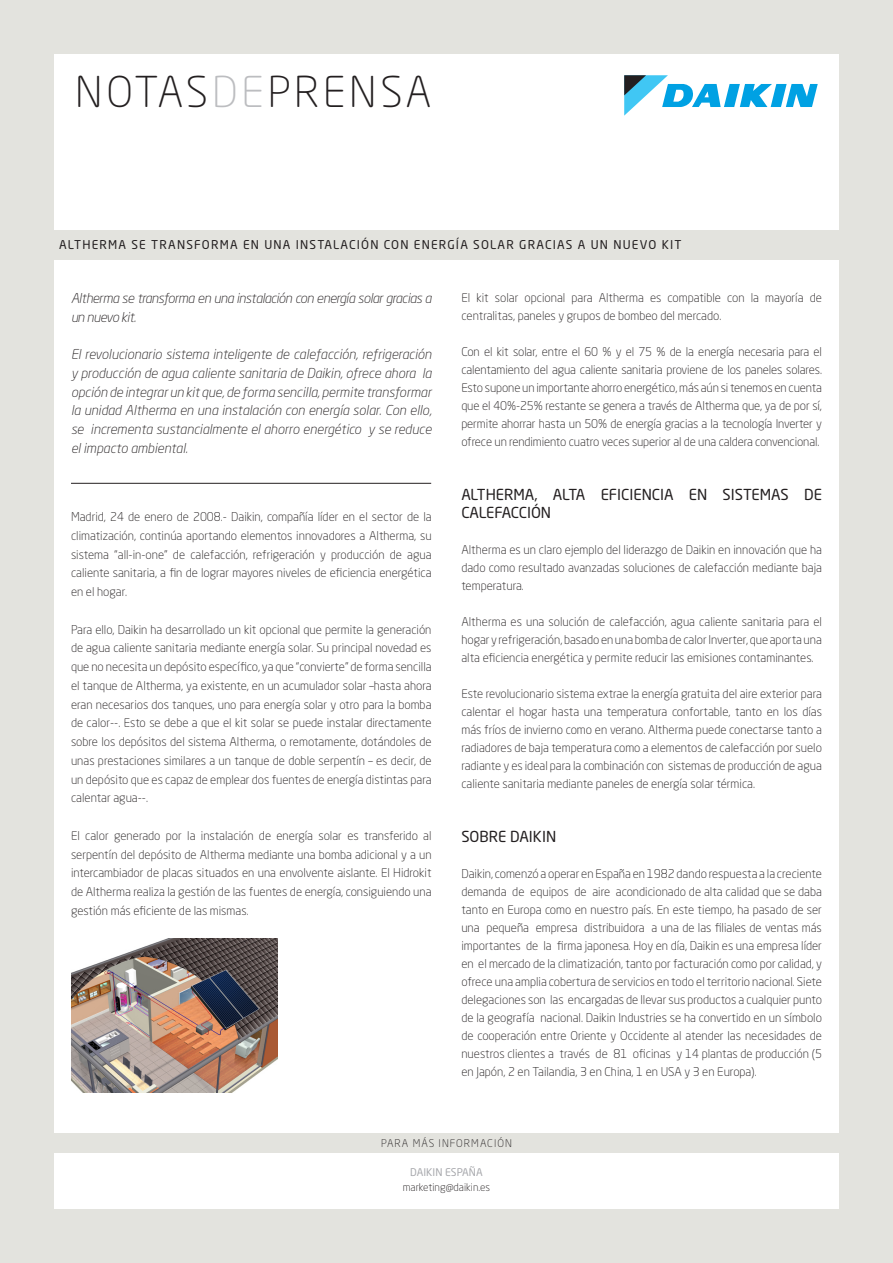
<style>
.page{position:relative;width:893px;height:1263px;background:#e3e3de}
.page>*{position:absolute;margin:0;border:0;box-sizing:border-box;transform-origin:0 0}
.t1{font:300 42px "Neo Sans Std";letter-spacing:.09em;color:#231f20}
.t2{font:15px/18px "Neo Sans Std";color:#231f20}
.t3{font:italic 300 13.5px/18.8px "Neo Sans Std";letter-spacing:-.03em;color:#231f20}
.t4{font:300 12px/18px "Neo Sans Std";color:#231f20;text-align:justify}
.t5{font:12px "Neo Sans Std";letter-spacing:.1em;color:#231f20}
.t6{font:300 10.5px "Neo Sans Std";color:#231f20}
.t7{font:300 10.5px "Neo Sans Std";letter-spacing:.1em;color:#231f20}
.t8{font:10.5px "Neo Sans Std";color:#a8a9ad}
.s1{color:#bcbdc0}
</style>
<div class="page">
<div style="left:54px;top:54px;width:785px;height:1155px;background:#fff"></div>
<div style="left:28px;top:230px;width:848px;height:29px;background:#e3e3de"></div>
<div style="left:0;top:1133px;width:893px;height:20px;background:#e3e3de"></div>
<svg style="left:624px;top:75px;width:194px;height:41px"></svg>
<hr style="left:71px;top:483px;width:360px;height:1px;background:#231f20">
<img style="left:71px;top:938px;width:206px;height:155px">
<h1 class="t1" style="left:75px;top:67px;width:358px">NOTAS<span class="s1">DE</span>PRENSA</h1>
<p class="t5" style="left:59px;top:237px;width:624px">ALTHERMA SE TRANSFORMA EN UNA INSTALACIÓN CON ENERGÍA SOLAR GRACIAS A UN NUEVO KIT</p>
<p class="t3" style="left:71px;top:288px;width:362px">Altherma se transforma en una instalación con energía solar gracias a un nuevo kit.</p>
<p class="t3" style="left:71px;top:345px;width:362px;text-align:justify">El revolucionario sistema inteligente de calefacción, refrigeración y producción de agua caliente sanitaria de Daikin, ofrece ahora la opción de integrar un kit que, de forma sencilla, permite transformar la unidad Altherma en una instalación con energía solar. Con ello, se incrementa sustancialmente el ahorro energético y se reduce el impacto ambiental.</p>
<p class="t4" style="left:71px;top:507px;width:362px;line-height:18.8px">Madrid, 24 de enero de 2008.- Daikin, compañía líder en el sector de la climatización, continúa aportando elementos innovadores a Altherma, su sistema “all-in-one” de calefacción, refrigeración y producción de agua caliente sanitaria, a fin de lograr mayores niveles de eficiencia energética en el hogar.</p>
<p class="t4" style="left:71px;top:620px;width:362px;line-height:18.8px">Para ello, Daikin ha desarrollado un kit opcional que permite la generación de agua caliente sanitaria mediante energía solar. Su principal novedad es que no necesita un depósito específico, ya que “convierte” de forma sencilla el tanque de Altherma, ya existente, en un acumulador solar –hasta ahora eran necesarios dos tanques, uno para energía solar y otro para la bomba de calor--. Esto se debe a que el kit solar se puede instalar directamente sobre los depósitos del sistema Altherma, o remotamente, dotándoles de unas prestaciones similares a un tanque de doble serpentín – es decir, de un depósito que es capaz de emplear dos fuentes de energía distintas para calentar agua--.</p>
<p class="t4" style="left:71px;top:826px;width:362px;line-height:18.8px">El calor generado por la instalación de energía solar es transferido al serpentín del depósito de Altherma mediante una bomba adicional y a un intercambiador de placas situados en una envolvente aislante. El Hidrokit de Altherma realiza la gestión de las fuentes de energía, consiguiendo una gestión más eficiente de las mismas.</p>
<p class="t4" style="left:461px;top:288px;width:362px">El kit solar opcional para Altherma es compatible con la mayoría de centralitas, paneles y grupos de bombeo del mercado.</p>
<p class="t4" style="left:461px;top:342px;width:362px">Con el kit solar, entre el 60 % y el 75 % de la energía necesaria para el calentamiento del agua caliente sanitaria proviene de los paneles solares.<br>Esto supone un importante ahorro energético, más aún si tenemos en cuenta que el 40%-25% restante se genera a través de Altherma que, ya de por sí, permite ahorrar hasta un 50% de energía gracias a la tecnología Inverter y ofrece un rendimiento cuatro veces superior al de una caldera convencional.</p>
<p class="t2" style="left:461px;top:485px;width:362px">ALTHERMA, ALTA EFICIENCIA EN SISTEMAS DE<br>CALEFACCIÓN</p>
<p class="t4" style="left:461px;top:540px;width:362px">Altherma es un claro ejemplo del liderazgo de Daikin en innovación que ha dado como resultado avanzadas soluciones de calefacción mediante baja temperatura.</p>
<p class="t4" style="left:461px;top:612px;width:362px">Altherma es una solución de calefacción, agua caliente sanitaria para el hogar y refrigeración, basado en una bomba de calor Inverter, que aporta una alta eficiencia energética y permite reducir las emisiones contaminantes.</p>
<p class="t4" style="left:461px;top:684px;width:362px">Este revolucionario sistema extrae la energía gratuita del aire exterior para calentar el hogar hasta una temperatura confortable, tanto en los días más fríos de invierno como en verano. Altherma puede conectarse tanto a radiadores de baja temperatura como a elementos de calefacción por suelo radiante y es ideal para la combinación con sistemas de producción de agua caliente sanitaria mediante paneles de energía solar térmica.</p>
<p class="t2" style="left:461px;top:827px;width:96px">SOBRE DAIKIN</p>
<p class="t4" style="left:461px;top:864px;width:362px">Daikin, comenzó a operar en España en 1982 dando respuesta a la creciente demanda de equipos de aire acondicionado de alta calidad que se daba tanto en Europa como en nuestro país. En este tiempo, ha pasado de ser una pequeña empresa distribuidora a una de las filiales de ventas más importantes de la firma japonesa. Hoy en día, Daikin es una empresa líder en el mercado de la climatización, tanto por facturación como por calidad, y ofrece una amplia cobertura de servicios en todo el territorio nacional. Siete delegaciones son las encargadas de llevar sus productos a cualquier punto de la geografía nacional. Daikin Industries se ha convertido en un símbolo de cooperación entre Oriente y Occidente al atender las necesidades de nuestros clientes a través de 81 oficinas y 14 plantas de producción (5 en Japón, 2 en Tailandia, 3 en China, 1 en USA y 3 en Europa).</p>
<p class="t7" style="left:381px;top:1137px;width:132px">PARA MÁS INFORMACIÓN</p>
<p class="t8" style="left:410px;top:1165px;width:74px">DAIKIN ESPAÑA</p>
<p class="t6" style="left:403px;top:1180px;width:89px">marketing@daikin.es</p>
</div>
